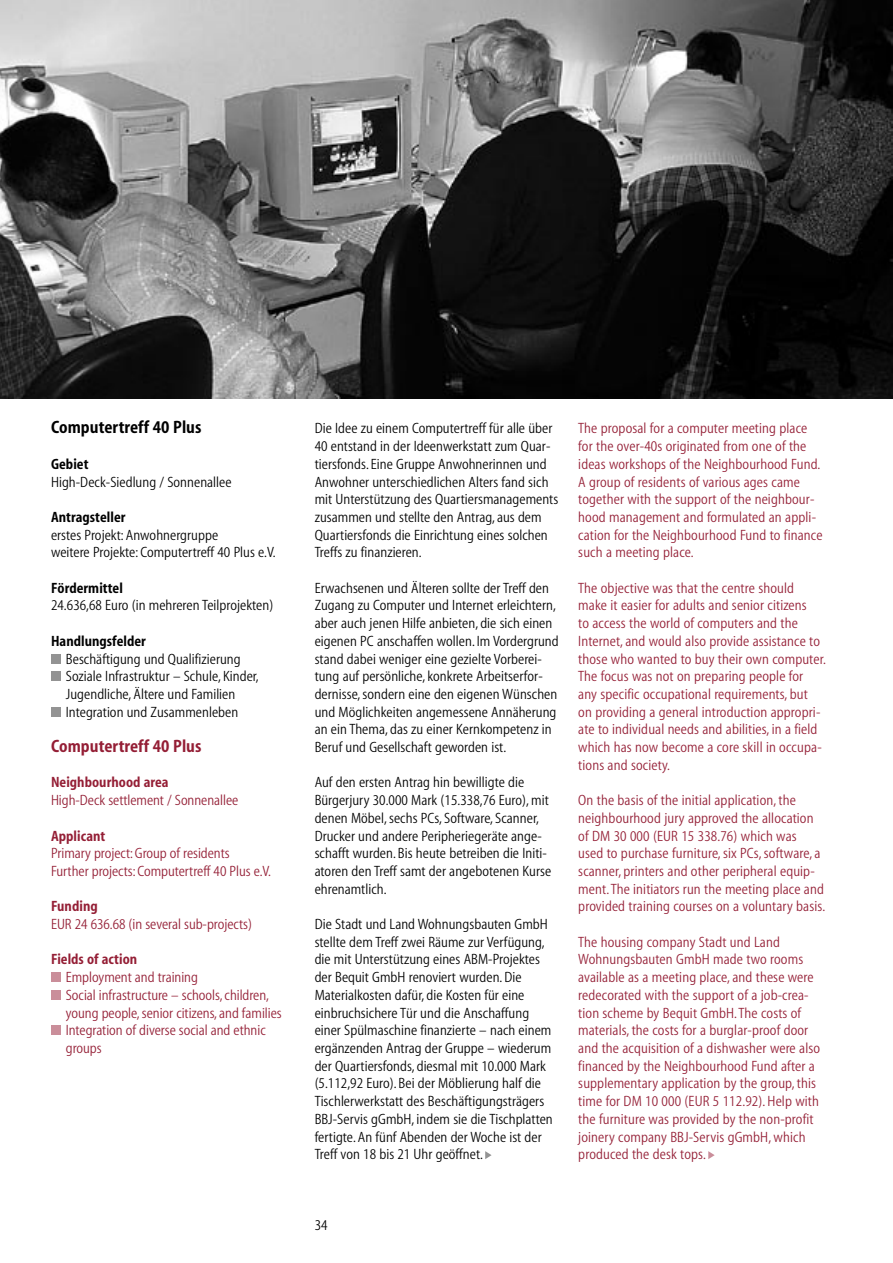
<style>
.page{position:relative;width:893px;height:1263px;background:#fff}
.page>*{position:absolute;margin:0;border:0;box-sizing:border-box;transform-origin:0 0}
._01_Titel_DEU{font:18px "Myriad Wt 650 Wd 400";letter-spacing:.005em;color:#000}
._01_Titel_ENG{font:18px "Myriad Wt 650 Wd 400";letter-spacing:.005em;color:#941e35}
._04_Fließtext_DEU{font:15px/17.7px "Myriad Wt 310 Wd 430";letter-spacing:.005em;color:#000}
._04_Fließtext_ENG{font:15px/17.7px "Myriad Wt 310 Wd 430";letter-spacing:.01em;color:#941e35}
._03_Zwischentitel_ENG{font:15px "Myriad Wt 650 Wd 400";letter-spacing:.005em;color:#941e35}
._03_Zwischentitel_DEU{font:15px "Myriad Wt 650 Wd 400";letter-spacing:.005em;color:#000}
</style>
<div class="page">
<svg style="left:485px;top:1151px;width:7px;height:8px"></svg>
<svg style="left:708px;top:1151px;width:7px;height:8px"></svg>
<div style="left:51px;top:654px;width:10px;height:9px;background:#939393"></div>
<div style="left:51px;top:671px;width:10px;height:10px;background:#939393"></div>
<div style="left:51px;top:707px;width:10px;height:10px;background:#939393"></div>
<div style="left:51px;top:972px;width:10px;height:10px;background:#ca8e9a"></div>
<div style="left:51px;top:990px;width:10px;height:10px;background:#ca8e9a"></div>
<div style="left:51px;top:1025px;width:10px;height:10px;background:#ca8e9a"></div>
<img style="left:0;top:0;width:893px;height:398px">
<p class="_01_Titel_DEU" style="left:51px;top:418px;width:152px">Computertreff 40 Plus</p>
<p class="_03_Zwischentitel_DEU" style="left:51px;top:456px;width:39px">Gebiet</p>
<p class="_04_Fließtext_DEU" style="left:51px;top:473px;width:182px">High-Deck-Siedlung / Sonnenallee</p>
<p class="_03_Zwischentitel_DEU" style="left:51px;top:509px;width:76px">Antragsteller</p>
<p class="_04_Fließtext_DEU" style="left:51px;top:526px;width:169px">erstes Projekt: Anwohnergruppe</p>
<p class="_04_Fließtext_DEU" style="left:51px;top:544px;width:226px">weitere Projekte: Computertreff 40 Plus e.V.</p>
<p class="_03_Zwischentitel_DEU" style="left:51px;top:580px;width:73px">Fördermittel</p>
<p class="_04_Fließtext_DEU" style="left:51px;top:597px;width:224px">24.636,68 Euro (in mehreren Teilprojekten)</p>
<p class="_03_Zwischentitel_DEU" style="left:51px;top:633px;width:96px">Handlungsfelder</p>
<p class="_04_Fließtext_DEU" style="left:66px;top:650px;width:176px">Beschäftigung und Qualifizierung</p>
<p class="_04_Fließtext_DEU" style="left:66px;top:668px;width:194px">Soziale Infrastruktur – Schule, Kinder,<br>Jugendliche, Ältere und Familien</p>
<p class="_04_Fließtext_DEU" style="left:66px;top:703px;width:174px">Integration und Zusammenleben</p>
<p class="_01_Titel_ENG" style="left:51px;top:737px;width:152px">Computertreff 40 Plus</p>
<p class="_03_Zwischentitel_ENG" style="left:51px;top:775px;width:119px">Neighbourhood area</p>
<p class="_04_Fließtext_ENG" style="left:51px;top:792px;width:189px">High-Deck settlement / Sonnenallee</p>
<p class="_03_Zwischentitel_ENG" style="left:51px;top:828px;width:56px">Applicant</p>
<p class="_04_Fließtext_ENG" style="left:51px;top:845px;width:180px">Primary project: Group of residents</p>
<p class="_04_Fließtext_ENG" style="left:51px;top:863px;width:222px">Further projects: Computertreff 40 Plus e.V.</p>
<p class="_03_Zwischentitel_ENG" style="left:51px;top:899px;width:48px">Funding</p>
<p class="_04_Fließtext_ENG" style="left:51px;top:916px;width:202px">EUR 24 636.68 (in several sub-projects)</p>
<p class="_03_Zwischentitel_ENG" style="left:51px;top:952px;width:88px">Fields of action</p>
<p class="_04_Fließtext_ENG" style="left:66px;top:969px;width:134px">Employment and training</p>
<p class="_04_Fließtext_ENG" style="left:66px;top:987px;width:217px">Social infrastructure – schools, children, young people, senior citizens, and families</p>
<p class="_04_Fließtext_ENG" style="left:66px;top:1022px;width:201px">Integration of diverse social and ethnic groups</p>
<p class="_04_Fließtext_DEU" style="left:315px;top:420px;width:245px">Die Idee zu einem Computertreff für alle über 40 entstand in der Ideenwerkstatt zum Quar&shy;tiersfonds. Eine Gruppe Anwohnerinnen und Anwohner unterschiedlichen Alters fand sich mit Unterstützung des Quartiersmanagements zusammen und stellte den Antrag, aus dem Quartiersfonds die Einrichtung eines solchen Treffs zu finanzieren.</p>
<p class="_04_Fließtext_DEU" style="left:315px;top:580px;width:246px">Erwachsenen und Älteren sollte der Treff den Zugang zu Computer und Internet erleichtern, aber auch jenen Hilfe anbieten, die sich einen eigenen PC anschaffen wollen. Im Vordergrund stand dabei weniger eine gezielte Vorberei&shy;tung auf persönliche, konkrete Arbeitserfor&shy;dernisse, sondern eine den eigenen Wünschen und Möglichkeiten angemessene Annäherung an ein Thema, das zu einer Kernkompetenz in Beruf und Gesellschaft geworden ist.</p>
<p class="_04_Fließtext_DEU" style="left:315px;top:774px;width:238px">Auf den ersten Antrag hin bewilligte die Bürgerjury 30.000 Mark (15.338,76 Euro), mit denen Möbel, sechs PCs, Software, Scanner, Drucker und andere Peripheriegeräte ange&shy;schafft wurden. Bis heute betreiben die Initi&shy;atoren den Treff samt der angebotenen Kurse ehrenamtlich.</p>
<p class="_04_Fließtext_DEU" style="left:315px;top:916px;width:240px">Die Stadt und Land Wohnungsbauten GmbH stellte dem Treff zwei Räume zur Verfügung, die mit Unterstützung eines ABM-Projektes der Bequit GmbH renoviert wurden. Die Materialkosten dafür, die Kosten für eine einbruchsichere Tür und die Anschaffung einer Spülmaschine finanzierte – nach einem ergänzenden Antrag der Gruppe – wiederum der Quartiersfonds, diesmal mit 10.000 Mark (5.112,92 Euro). Bei der Möblierung half die Tischlerwerkstatt des Beschäftigungsträgers BBJ-Servis gGmbH, indem sie die Tischplatten fertigte. An fünf Abenden der Woche ist der Treff von 18 bis 21 Uhr geöffnet.</p>
<p class="_04_Fließtext_ENG" style="left:578px;top:420px;width:246px">The proposal for a computer meeting place for the over-40s originated from one of the ideas workshops of the Neighbourhood Fund.<br>A group of residents of various ages came together with the support of the neighbour&shy;hood management and formulated an appli&shy;cation for the Neighbourhood Fund to finance such a meeting place.</p>
<p class="_04_Fließtext_ENG" style="left:578px;top:580px;width:249px">The objective was that the centre should make it easier for adults and senior citizens<br>to access the world of computers and the Internet, and would also provide assistance to those who wanted to buy their own computer.<br>The focus was not on preparing people for<br>any specific occupational requirements, but<br>on providing a general introduction appropri&shy;ate to individual needs and abilities, in a field which has now become a core skill in occupa&shy;tions and society.</p>
<p class="_04_Fließtext_ENG" style="left:578px;top:792px;width:248px">On the basis of the initial application, the neighbourhood jury approved the allocation of DM 30 000 (EUR 15 338.76) which was used to purchase furniture, six PCs, software, a scanner, printers and other peripheral equip&shy;ment. The initiators run the meeting place and provided training courses on a voluntary basis.</p>
<p class="_04_Fließtext_ENG" style="left:578px;top:934px;width:243px">The housing company Stadt und Land Wohnungsbauten GmbH made two rooms available as a meeting place, and these were redecorated with the support of a job-crea&shy;tion scheme by Bequit GmbH. The costs of materials, the costs for a burglar-proof door and the acquisition of a dishwasher were also financed by the Neighbourhood Fund after a supplementary application by the group, this time for DM 10 000 (EUR 5 112.92). Help with the furniture was provided by the non-profit joinery company BBJ-Servis gGmbH, which produced the desk tops.</p>
<p class="_04_Fließtext_DEU" style="left:315px;top:1217px;width:14px">34</p>
</div>
